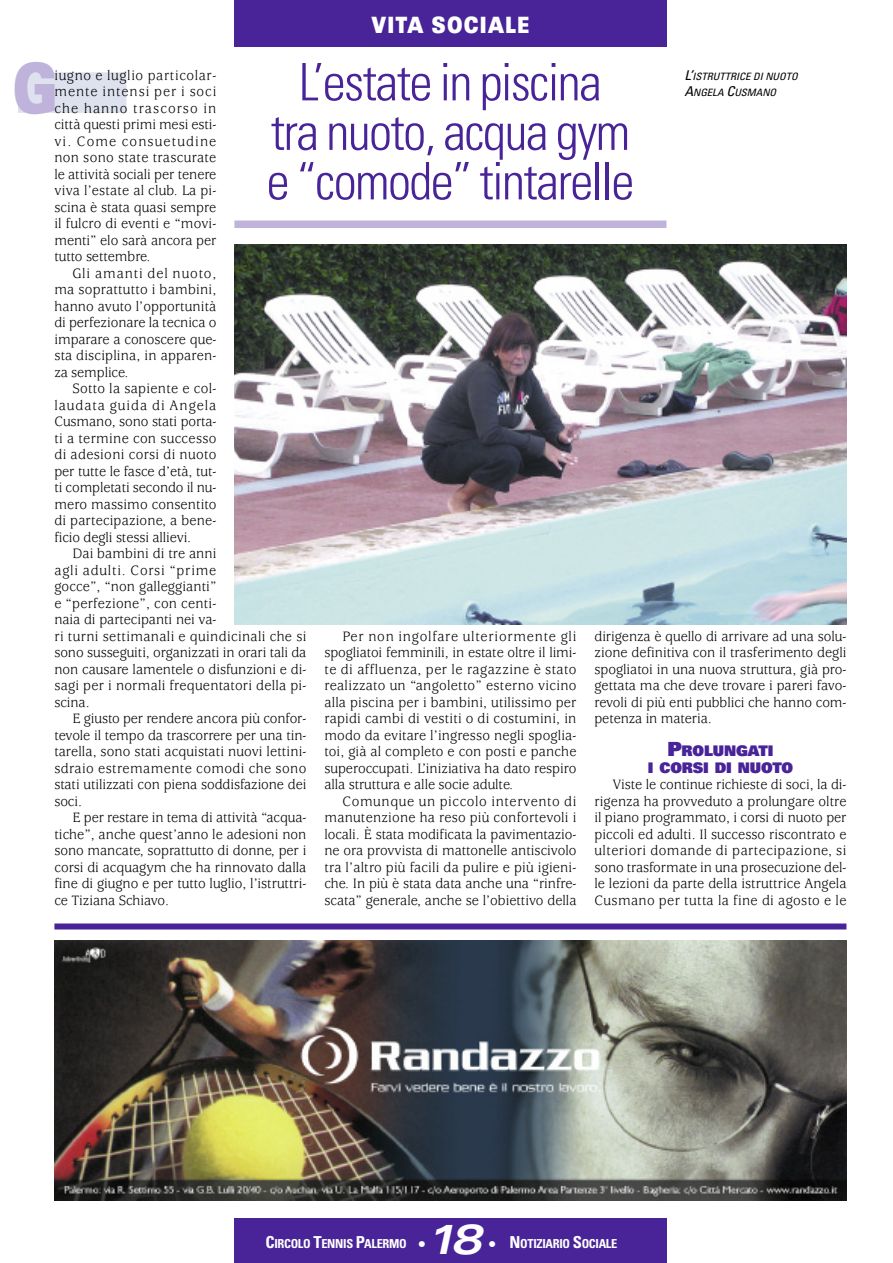
<style>
.page{position:relative;width:893px;height:1263px;background:#fff}
.page>*{position:absolute;margin:0;border:0;box-sizing:border-box;transform-origin:0 0}
.t1{font:900 expanded 69px "Univers";color:#bfb3db;scale:.6 1}
.t2{font:300 condensed 51.75px/49.5px "Univers";letter-spacing:-.03em;color:#482498;text-align:center}
.t3{font:italic 700 expanded 42px "Univers";color:#fff}
.t4{font:900 expanded 22.5px "Univers";letter-spacing:-.47em;color:#fff;scale:.65 1}
.t5{font:15px/16.5px "Usherwood";color:#000;text-align:justify;scale:.95 1}
.t6{font:900 14.7px/16.5px "Univers";letter-spacing:-.01em;color:#482498;text-align:center}
.t7{font:700 condensed 12.3px "Univers";letter-spacing:-.025em;color:#fff}
.t8{font:italic condensed 10.2px/16.5px "Univers";letter-spacing:-.005em;color:#000;scale:1.07 1}
.s1{font-size:13.5px}
.s2{font-size:19.5px}
.s3{font-size:16.5px}
.s4{font-weight:900;font-stretch:normal;font-size:16.5px}
</style>
<div class="page">
<div style="left:18px;top:72px;width:108px;height:41px;background:#dee1ee"></div>
<div style="left:234px;top:1218px;width:432px;height:45px;background:#482498"></div>
<div style="left:234px;top:221px;width:432px;height:7px;background:#bfb3db"></div>
<div style="left:234px;top:0;width:432px;height:47px;background:#482498"></div>
<div style="left:54px;top:923px;width:792px;height:6px;background:#482498"></div>
<img style="left:54px;top:941px;width:792px;height:260px">
<img style="left:234px;top:245px;width:612px;height:379px">
<h3 class="t4" style="left:315px;top:17px;width:419px">C A M PVIIOTAN ASTOI CDI IASL EI C I L I A</h3>
<h1 class="t1" style="left:13px;top:63px;width:77px">G</h1>
<p class="t5" style="left:54px;top:68px;width:172px">iugno e luglio particolar&shy;mente intensi per i soci che hanno trascorso in città questi primi mesi esti&shy;vi. Come consuetudine non sono state trascurate le attività sociali per tenere viva l’estate al club. La pi&shy;scina è stata quasi sempre il fulcro di eventi e “movi&shy;menti” elo sarà ancora per tutto settembre.</p>
<p class="t5" style="left:54px;top:266px;width:172px;text-indent:18px">Gli amanti del nuoto, ma soprattutto i bambini, hanno avuto l’opportunità di perfezionare la tecnica o imparare a conoscere que&shy;sta disciplina, in apparen&shy;za semplice.</p>
<p class="t5" style="left:54px;top:382px;width:172px;text-indent:18px">Sotto la sapiente e col&shy;laudata guida di Angela Cusmano, sono stati porta&shy;ti a termine con successo di adesioni corsi di nuoto per tutte le fasce d’età, tut&shy;ti completati secondo il nu&shy;mero massimo consentito di partecipazione, a bene&shy;ficio degli stessi allievi.</p>
<p class="t5" style="left:54px;top:547px;width:267px;text-align:left;text-indent:18px">Dai bambini di tre anni<br>agli adulti. Corsi “prime<br>gocce”, “non galleggianti”<br>e “perfezione”, con centi-<br>naia di partecipanti nei va-<br>ri turni settimanali e quindicinali che si sono susseguiti, organizzati in orari tali da non causare lamentele o disfunzioni e di&shy;sagi per i normali frequentatori della pi&shy;scina.</p>
<p class="t5" style="left:54px;top:712px;width:267px;text-indent:18px">E giusto per rendere ancora più confor&shy;tevole il tempo da trascorrere per una tin&shy;tarella, sono stati acquistati nuovi lettini&shy;sdraio estremamente comodi che sono stati utilizzati con piena soddisfazione dei soci.</p>
<p class="t5" style="left:54px;top:811px;width:267px;text-indent:18px">E per restare in tema di attività “acqua&shy;tiche”, anche quest’anno le adesioni non sono mancate, soprattutto di donne, per i corsi di acquagym che ha rinnovato dalla fine di giugno e per tutto luglio, l’istruttri&shy;ce Tiziana Schiavo.</p>
<h2 class="t2" style="left:267px;top:62px;width:369px">L’estate in piscina<br>tra nuoto, acqua gym e “comode” tintarelle</h2>
<p class="t8" style="left:684px;top:68px;width:107px"><span class="s1">L’</span>ISTRUTTRICE DI NUOTO<br><span class="s1">A</span>NGELA <span class="s1">C</span>USMANO</p>
<p class="t5" style="left:594px;top:629px;width:267px">dirigenza è quello di arrivare ad una solu&shy;zione definitiva con il trasferimento degli spogliatoi in una nuova struttura, già pro&shy;gettata ma che deve trovare i pareri favo&shy;revoli di più enti pubblici che hanno com&shy;petenza in materia.</p>
<p class="t6" style="left:648px;top:744px;width:147px"><span class="s2">P</span>ROLUNGATI<br>I CORSI DI NUOTO</p>
<p class="t5" style="left:594px;top:778px;width:267px;text-indent:18px">Viste le continue richieste di soci, la di&shy;rigenza ha provveduto a prolungare oltre il piano programmato, i corsi di nuoto per piccoli ed adulti. Il successo riscontrato e ulteriori domande di partecipazione, si sono trasformate in una prosecuzione del&shy;le lezioni da parte della istruttrice Angela Cusmano per tutta la fine di agosto e le</p>
<p class="t5" style="left:324px;top:629px;width:267px;text-indent:18px">Per non ingolfare ulteriormente gli spogliatoi femminili, in estate oltre il limi&shy;te di affluenza, per le ragazzine è stato realizzato un “angoletto” esterno vicino alla piscina per i bambini, utilissimo per rapidi cambi di vestiti o di costumini, in modo da evitare l’ingresso negli spoglia&shy;toi, già al completo e con posti e panche superoccupati. L’iniziativa ha dato respiro alla struttura e alle socie adulte.</p>
<p class="t5" style="left:324px;top:794px;width:267px;text-indent:18px">Comunque un piccolo intervento di manutenzione ha reso più confortevoli i locali. È stata modificata la pavimentazio&shy;ne ora provvista di mattonelle antiscivolo tra l’altro più facili da pulire e più igieni&shy;che. In più è stata data anche una “rinfre&shy;scata” generale, anche se l’obiettivo della</p>
<p class="t7" style="left:265px;top:1239px;width:162px"><span class="s3">C</span>IRCOLO <span class="s3">T</span>ENNIS <span class="s3">P</span>ALERMO <span class="s4">•</span></p>
<h3 class="t3" style="left:426px;top:1224px;width:57px">18</h3>
<p class="t7" style="left:488px;top:1239px;width:131px"><span class="s4">•</span> <span class="s3">N</span>OTIZIARIO <span class="s3">S</span>OCIALE</p>
</div>
